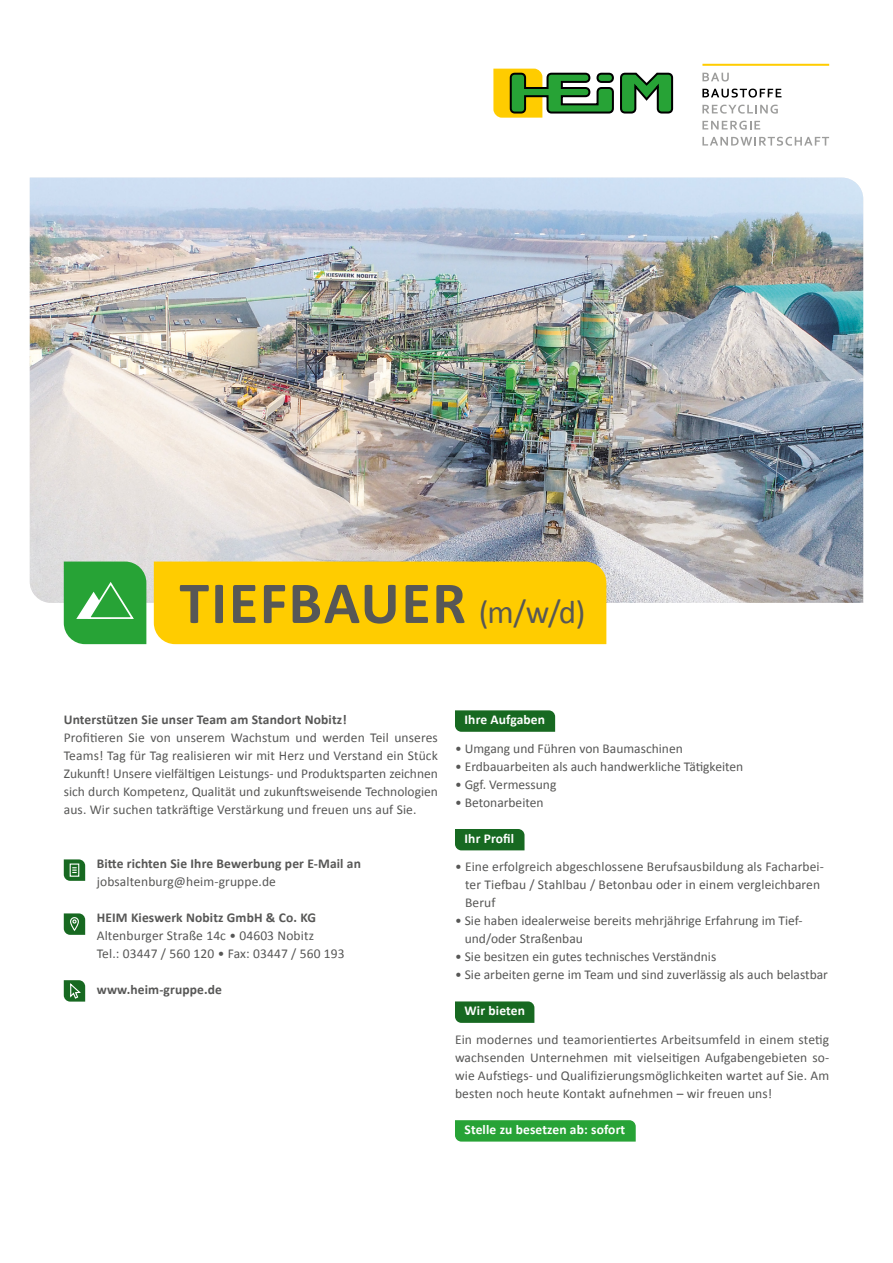
<style>
.page{position:relative;width:893px;height:1263px;background:#fff}
.page>*{position:absolute;margin:0;border:0;box-sizing:border-box;transform-origin:0 0}
.t1{font:700 60px "Calibri";letter-spacing:.025em;color:#575756}
.t2{font:13.5px/18px "Calibri";color:#575756}
.t3{font:700 13.5px "Calibri";letter-spacing:.01em;color:#575756}
.t4{font:700 13.5px "Calibri";letter-spacing:.01em;color:#fff}
.s1{font-weight:400;font-size:33px}
</style>
<div class="page">
<svg style="left:493px;top:69px;width:181px;height:49px"></svg>
<hr style="left:702px;top:64px;width:127px;height:2px;background:#fc0">
<svg style="left:702px;top:73px;width:27px;height:9px"></svg>
<svg style="left:702px;top:89px;width:79px;height:9px"></svg>
<svg style="left:702px;top:105px;width:76px;height:9px"></svg>
<svg style="left:702px;top:121px;width:58px;height:9px"></svg>
<svg style="left:702px;top:137px;width:127px;height:9px"></svg>
<img style="left:30px;top:178px;width:833px;height:425px">
<div style="left:154px;top:561px;width:452px;height:83px;background:#fc0"></div>
<svg style="left:455px;top:710px;width:100px;height:22px;background:#1f6e28"></svg>
<svg style="left:455px;top:829px;width:69px;height:21px"></svg>
<svg style="left:455px;top:1001px;width:79px;height:22px;background:#1f6e28"></svg>
<div style="left:455px;top:1120px;width:181px;height:21px;background:#27a336"></div>
<svg style="left:64px;top:561px;width:82px;height:83px;background:#3cab49"></svg>
<svg style="left:64px;top:859px;width:21px;height:22px"></svg>
<svg style="left:64px;top:913px;width:21px;height:22px"></svg>
<svg style="left:64px;top:980px;width:21px;height:21px"></svg>
<h1 class="t1" style="left:179px;top:566px;width:407px">TIEFBAUER <span class="s1">(m/w/d)</span></h1>
<p class="t3" style="left:64px;top:711px;width:284px">Unterstützen Sie unser Team am Standort Nobitz!</p>
<p class="t2" style="left:64px;top:728px;width:376px;text-align:justify">Profitieren Sie von unserem Wachstum und werden Teil unseres Teams! Tag für Tag realisieren wir mit Herz und Verstand ein Stück Zukunft! Unsere vielfältigen Leistungs- und Produktsparten zeichnen sich durch Kompetenz, Qualität und zukunftsweisende Technologien aus. Wir suchen tatkräftige Verstärkung und freuen uns auf Sie.</p>
<p class="t3" style="left:97px;top:855px;width:266px">Bitte richten Sie Ihre Bewerbung per E-Mail an</p>
<p class="t2" style="left:97px;top:872px;width:181px">jobsaltenburg@heim-gruppe.de</p>
<p class="t3" style="left:97px;top:909px;width:221px">HEIM Kieswerk Nobitz GmbH &amp; Co. KG</p>
<p class="t2" style="left:97px;top:926px;width:249px">Altenburger Straße 14c • 04603 Nobitz<br>Tel.: 03447 / 560 120 • Fax: 03447 / 560 193</p>
<p class="t3" style="left:97px;top:981px;width:127px">www.heim-gruppe.de</p>
<p class="t4" style="left:465px;top:711px;width:82px">Ihre Aufgaben</p>
<p class="t2" style="left:455px;top:739px;width:229px">• Umgang und Führen von Baumaschinen</p>
<p class="t2" style="left:455px;top:757px;width:290px">• Erdbauarbeiten als auch handwerkliche Tätigkeiten</p>
<p class="t2" style="left:455px;top:775px;width:103px">• Ggf. Vermessung</p>
<p class="t2" style="left:455px;top:793px;width:90px">• Betonarbeiten</p>
<p class="t4" style="left:465px;top:830px;width:51px">Ihr Profil</p>
<p class="t2" style="left:465px;top:857px;width:360px;text-indent:-10px">• Eine erfolgreich abgeschlossene Berufsausbildung als Facharbei&shy;ter Tiefbau / Stahlbau / Betonbau oder in einem vergleichbaren<br>Beruf</p>
<p class="t2" style="left:465px;top:911px;width:339px;text-indent:-10px">• Sie haben idealerweise bereits mehrjährige Erfahrung im Tief&shy;und/oder Straßenbau</p>
<p class="t2" style="left:455px;top:947px;width:263px">• Sie besitzen ein gutes technisches Verständnis</p>
<p class="t2" style="left:455px;top:965px;width:374px">• Sie arbeiten gerne im Team und sind zuverlässig als auch belastbar</p>
<p class="t4" style="left:465px;top:1002px;width:62px">Wir bieten</p>
<p class="t2" style="left:455px;top:1030px;width:376px;text-align:justify">Ein modernes und teamorientiertes Arbeitsumfeld in einem stetig wachsenden Unternehmen mit vielseitigen Aufgabengebieten so&shy;wie Aufstiegs- und Qualifizierungsmöglichkeiten wartet auf Sie. Am besten noch heute Kontakt aufnehmen – wir freuen uns!</p>
<p class="t4" style="left:465px;top:1121px;width:162px">Stelle zu besetzen ab: sofort</p>
</div>
